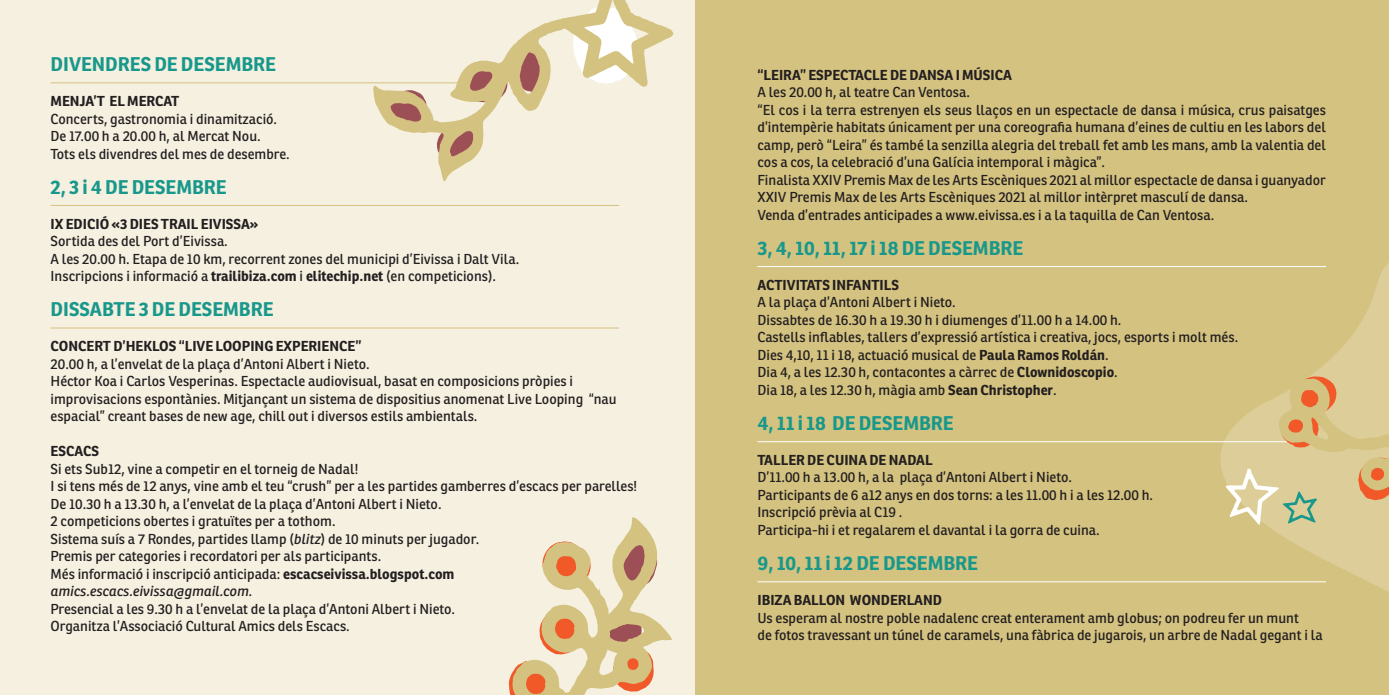
<style>
.page{position:relative;width:1389px;height:695px;background:#fff}
.page>*{position:absolute;margin:0;border:0;box-sizing:border-box;transform-origin:0 0}
.t1{font:700 19.25px "Ronnia";color:#18988b}
.Texto_preformateado{font:14px/17.5px "Ronnia";color:#231f20}
.Cuerpo_de_texto{font:14px "Ronnia";color:#231f20}
.Texto_preformateado-2{font:700 14px "Ronnia";color:#231f20}
.t2{font:italic 14px "Ronnia";color:#231f20}
.s1{font-weight:700}
.s2{font-style:italic}
</style>
<div class="page">
<div style="left:694px;top:0;width:695px;height:694px;background:#d4c280"></div>
<svg style="left:1128px;top:263px;width:261px;height:329px"></svg>
<div style="left:0;top:0;width:694px;height:694px;background:#f5f0e0"></div>
<hr style="left:51px;top:82px;width:456px;height:1px;background:#d4c280">
<hr style="left:51px;top:205px;width:568px;height:1px;background:#d4c280">
<hr style="left:51px;top:327px;width:568px;height:1px;background:#d4c280">
<hr style="left:757px;top:266px;width:569px;height:1px;background:#fff">
<hr style="left:757px;top:441px;width:569px;height:1px;background:#fff">
<hr style="left:757px;top:581px;width:569px;height:1px;background:#fff">
<svg style="left:1226px;top:376px;width:163px;height:148px"></svg>
<svg style="left:373px;top:0;width:300px;height:182px"></svg>
<svg style="left:509px;top:517px;width:163px;height:177px"></svg>
<p class="t1" style="left:51px;top:52px;width:227px">DIVENDRES DE DESEMBRE</p>
<p class="Texto_preformateado-2" style="left:51px;top:92px;width:130px">MENJA’T EL MERCAT</p>
<p class="Texto_preformateado" style="left:51px;top:110px;width:228px">Concerts, gastronomia i dinamització.</p>
<p class="Texto_preformateado" style="left:51px;top:127px;width:212px">De 17.00 h a 20.00 h, al Mercat Nou.</p>
<p class="Texto_preformateado" style="left:51px;top:145px;width:241px">Tots els divendres del mes de desembre.</p>
<p class="t1" style="left:51px;top:174px;width:178px">2, 3 i 4 DE DESEMBRE</p>
<p class="Texto_preformateado-2" style="left:51px;top:215px;width:209px">IX EDICIÓ «3 DIES TRAIL EIVISSA»</p>
<p class="Texto_preformateado" style="left:51px;top:232px;width:179px">Sortida des del Port d’Eivissa.</p>
<p class="Texto_preformateado" style="left:51px;top:250px;width:470px">A les 20.00 h. Etapa de 10 km, recorrent zones del municipi d’Eivissa i Dalt Vila.</p>
<p class="Texto_preformateado" style="left:51px;top:267px;width:447px">Inscripcions i informació a <span class="s1">trailibiza.com</span> i <span class="s1">elitechip.net</span> (en competicions).</p>
<p class="t1" style="left:51px;top:297px;width:225px">DISSABTE 3 DE DESEMBRE</p>
<p class="Texto_preformateado-2" style="left:51px;top:337px;width:312px">CONCERT D’HEKLOS “LIVE LOOPING EXPERIENCE”</p>
<p class="Texto_preformateado" style="left:51px;top:355px;width:321px">20.00 h, a l’envelat de la plaça d’Antoni Albert i Nieto.</p>
<p class="Texto_preformateado" style="left:51px;top:372px;width:568px">Héctor Koa i Carlos Vesperinas. Espectacle audiovisual, basat en composicions pròpies i improvisacions espontànies. Mitjançant un sistema de dispositius anomenat Live Looping “nau espacial” creant bases de new age, chill out i diversos estils ambientals.</p>
<p class="Texto_preformateado-2" style="left:51px;top:442px;width:50px">ESCACS</p>
<p class="Texto_preformateado" style="left:51px;top:460px;width:309px">Si ets Sub12, vine a competir en el torneig de Nadal!</p>
<p class="Texto_preformateado" style="left:51px;top:477px;width:588px">I si tens més de 12 anys, vine amb el teu “crush” per a les partides gamberres d’escacs per parelles!</p>
<p class="Texto_preformateado" style="left:51px;top:495px;width:393px">De 10.30 h a 13.30 h, a l’envelat de la plaça d’Antoni Albert i Nieto.</p>
<p class="Texto_preformateado" style="left:51px;top:512px;width:286px">2 competicions obertes i gratuïtes per a tothom.</p>
<p class="Texto_preformateado" style="left:51px;top:530px;width:430px">Sistema suís a 7 Rondes, partides llamp (<span class="s2">blitz</span>) de 10 minuts per jugador.</p>
<p class="Texto_preformateado" style="left:51px;top:547px;width:332px">Premis per categories i recordatori per als participants.</p>
<p class="Texto_preformateado" style="left:51px;top:565px;width:405px">Més informació i inscripció anticipada: <span class="s1">escacseivissa.blogspot.com</span></p>
<p class="t2" style="left:51px;top:582px;width:203px">amics.escacs.eivissa@gmail.com.</p>
<p class="Texto_preformateado" style="left:51px;top:600px;width:406px">Presencial a les 9.30 h a l’envelat de la plaça d’Antoni Albert i Nieto.</p>
<p class="Texto_preformateado" style="left:51px;top:617px;width:301px">Organitza l’Associació Cultural Amics dels Escacs.</p>
<p class="Texto_preformateado-2" style="left:757px;top:66px;width:256px">“LEIRA” ESPECTACLE DE DANSA I MÚSICA</p>
<p class="Texto_preformateado" style="left:757px;top:83px;width:214px">A les 20.00 h, al teatre Can Ventosa.</p>
<p class="Texto_preformateado" style="left:757px;top:101px;width:570px;text-align:justify">“El cos i la terra estrenyen els seus llaços en un espectacle de dansa i música, crus paisatges d’intempèrie habitats únicament per una coreografia humana d’eines de cultiu en les labors del camp, però “Leira” és també la senzilla alegria del treball fet amb les mans, amb la valentia del cos a cos, la celebració d’una Galícia intemporal i màgica”.</p>
<p class="Texto_preformateado" style="left:757px;top:171px;width:570px">Finalista XXIV Premis Max de les Arts Escèniques 2021 al millor espectacle de dansa i guanyador<br>XXIV Premis Max de les Arts Escèniques 2021 al millor intèrpret masculí de dansa.</p>
<p class="Texto_preformateado" style="left:757px;top:206px;width:458px">Venda d’entrades anticipades a www.eivissa.es i a la taquilla de Can Ventosa.</p>
<p class="t1" style="left:757px;top:235px;width:267px">3, 4, 10, 11, 17 i 18 DE DESEMBRE</p>
<p class="Texto_preformateado-2" style="left:757px;top:276px;width:143px">ACTIVITATS INFANTILS</p>
<p class="Texto_preformateado" style="left:757px;top:293px;width:200px">A la plaça d’Antoni Albert i Nieto.</p>
<p class="Cuerpo_de_texto" style="left:757px;top:311px;width:366px">Dissabtes de 16.30 h a 19.30 h i diumenges d’11.00 h a 14.00 h.</p>
<p class="Cuerpo_de_texto" style="left:757px;top:328px;width:482px">Castells inflables, tallers d’expressió artística i creativa, jocs, esports i molt més.</p>
<p class="Cuerpo_de_texto" style="left:757px;top:346px;width:353px">Dies 4,10, 11 i 18, actuació musical de <span class="s1">Paula Ramos Roldán</span>.</p>
<p class="Cuerpo_de_texto" style="left:757px;top:363px;width:362px">Dia 4, a les 12.30 h, contacontes a càrrec de <span class="s1">Clownidoscopio</span>.</p>
<p class="Cuerpo_de_texto" style="left:757px;top:381px;width:301px">Dia 18, a les 12.30 h, màgia amb <span class="s1">Sean Christopher</span>.</p>
<p class="t1" style="left:757px;top:410px;width:198px">4, 11 i 18 DE DESEMBRE</p>
<p class="Texto_preformateado-2" style="left:757px;top:451px;width:177px">TALLER DE CUINA DE NADAL</p>
<p class="Texto_preformateado" style="left:757px;top:468px;width:316px">D’11.00 h a 13.00 h, a la plaça d’Antoni Albert i Nieto.</p>
<p class="Texto_preformateado" style="left:757px;top:486px;width:397px">Participants de 6 a12 anys en dos torns: a les 11.00 h i a les 12.00 h.</p>
<p class="Texto_preformateado" style="left:757px;top:503px;width:146px">Inscripció prèvia al C19 .</p>
<p class="Texto_preformateado" style="left:757px;top:521px;width:344px">Participa-hi i et regalarem el davantal i la gorra de cuina.</p>
<p class="t1" style="left:757px;top:550px;width:222px">9, 10, 11 i 12 DE DESEMBRE</p>
<p class="Texto_preformateado-2" style="left:757px;top:591px;width:186px">IBIZA BALLON WONDERLAND</p>
<p class="Texto_preformateado" style="left:757px;top:608px;width:543px">Us esperam al nostre poble nadalenc creat enterament amb globus; on podreu fer un munt</p>
<p class="Texto_preformateado" style="left:757px;top:626px;width:567px">de fotos travessant un túnel de caramels, una fàbrica de jugarois, un arbre de Nadal gegant i la</p>
</div>
